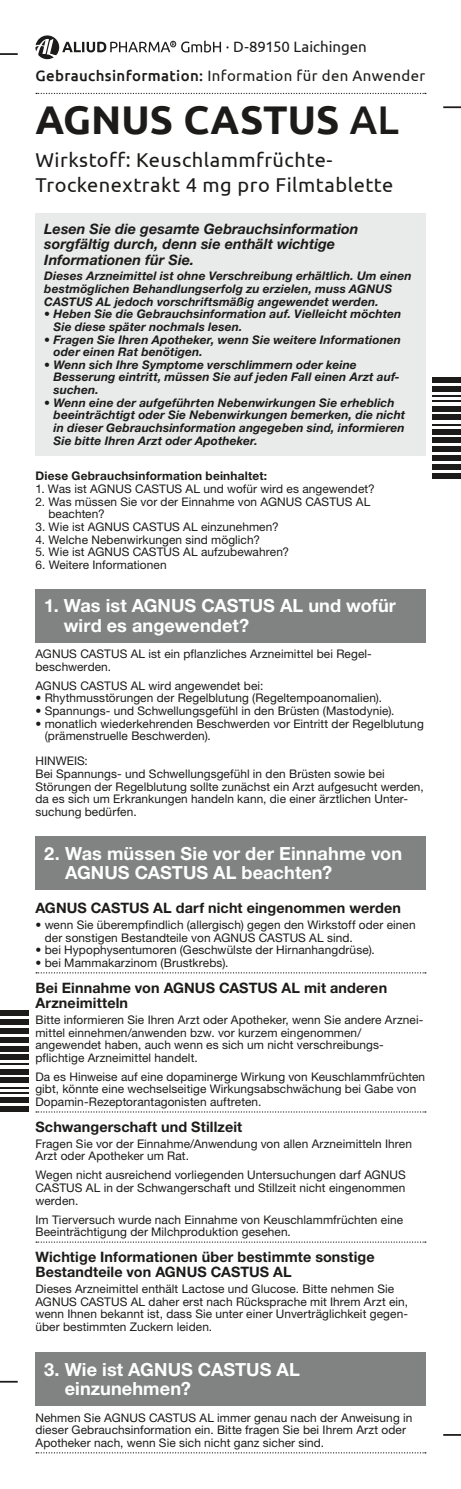
<style>
.page{position:relative;width:461px;height:1489px;background:#fff}
.page>*{position:absolute;margin:0;border:0;box-sizing:border-box;transform-origin:0 0}
.t1{font:700 40px "Ubuntu";color:#1c1b1a}
.t2{font:20px/25px "Ubuntu";letter-spacing:.025em;color:#1c1b1a}
.t3{font:700 18.12px/19.2px "Helvetica Neue LTW1 G";letter-spacing:.005em;color:#fff}
.t4{font:15px "Ubuntu";letter-spacing:.025em;color:#1c1b1a}
.t5{font:15px "Ubuntu";letter-spacing:-.005em;color:#1c1b1a}
.t6{font:700 14.38px/15.2px "Helvetica Neue LTW1 G";letter-spacing:.01em;color:#1c1b1a}
.t7{font:italic 700 14.38px/15.2px "Helvetica Neue LTW1 G";color:#1c1b1a}
.t8{font:11.88px/12.6px "Helvetica Neue LTW1 G";letter-spacing:.005em;color:#1c1b1a}
.t9{font:italic 700 11.88px/12.6px "Helvetica Neue LTW1 G";letter-spacing:.01em;color:#1c1b1a}
.t10{font:700 11.88px "Helvetica Neue LTW1 G";letter-spacing:.015em;color:#1c1b1a}
.s1{font-weight:500}
</style>
<div class="page">
<svg style="left:36px;top:93px;width:390px;height:1px"></svg>
<svg style="left:36px;top:972px;width:390px;height:1px"></svg>
<svg style="left:36px;top:1111px;width:390px;height:1px"></svg>
<svg style="left:36px;top:1241px;width:390px;height:1px"></svg>
<svg style="left:36px;top:1452px;width:390px;height:1px"></svg>
<div style="left:35px;top:213px;width:390px;height:242px;background:#e9eaea"></div>
<div style="left:35px;top:589px;width:390px;height:53px;background:#818383"></div>
<div style="left:35px;top:836px;width:390px;height:53px;background:#818383"></div>
<div style="left:35px;top:1352px;width:390px;height:53px;background:#818383"></div>
<svg style="left:35px;top:35px;width:186px;height:24px"></svg>
<div style="left:0;top:1106px;width:28px;height:5px;background:#1c1b1a"></div>
<div style="left:0;top:1097px;width:28px;height:5px;background:#1c1b1a"></div>
<hr style="left:0;top:1091px;width:28px;height:2px;background:#1c1b1a">
<hr style="left:0;top:1086px;width:28px;height:2px;background:#1c1b1a">
<div style="left:0;top:1077px;width:28px;height:5px;background:#1c1b1a"></div>
<div style="left:0;top:1068px;width:28px;height:6px;background:#1c1b1a"></div>
<hr style="left:0;top:1063px;width:28px;height:2px;background:#1c1b1a">
<div style="left:0;top:1054px;width:28px;height:5px;background:#1c1b1a"></div>
<div style="left:0;top:1045px;width:28px;height:6px;background:#1c1b1a"></div>
<div style="left:0;top:1036px;width:28px;height:6px;background:#1c1b1a"></div>
<div style="left:0;top:1028px;width:28px;height:5px;background:#1c1b1a"></div>
<div style="left:0;top:1019px;width:28px;height:5px;background:#1c1b1a"></div>
<div style="left:0;top:1010px;width:28px;height:5px;background:#1c1b1a"></div>
<div style="left:432px;top:377px;width:29px;height:6px;background:#1c1b1a"></div>
<div style="left:432px;top:386px;width:29px;height:6px;background:#1c1b1a"></div>
<hr style="left:432px;top:395px;width:29px;height:2px;background:#1c1b1a">
<hr style="left:432px;top:400px;width:29px;height:2px;background:#1c1b1a">
<div style="left:432px;top:406px;width:29px;height:5px;background:#1c1b1a"></div>
<div style="left:432px;top:415px;width:29px;height:5px;background:#1c1b1a"></div>
<hr style="left:432px;top:423px;width:29px;height:2px;background:#1c1b1a">
<div style="left:432px;top:429px;width:29px;height:5px;background:#1c1b1a"></div>
<div style="left:432px;top:438px;width:29px;height:5px;background:#1c1b1a"></div>
<div style="left:432px;top:446px;width:29px;height:6px;background:#1c1b1a"></div>
<div style="left:432px;top:455px;width:29px;height:6px;background:#1c1b1a"></div>
<div style="left:432px;top:464px;width:29px;height:5px;background:#1c1b1a"></div>
<div style="left:432px;top:473px;width:29px;height:5px;background:#1c1b1a"></div>
<svg style="left:0;top:53px;width:18px;height:2px"></svg>
<svg style="left:0;top:1380px;width:18px;height:2px"></svg>
<svg style="left:443px;top:106px;width:18px;height:2px"></svg>
<svg style="left:443px;top:1434px;width:18px;height:1px"></svg>
<p class="t5" style="left:226px;top:38px;width:142px">· D-89150 Laichingen</p>
<p class="t4" style="left:35px;top:67px;width:391px"><span class="s1">Gebrauchsinformation:</span> Information für den Anwender</p>
<h1 class="t1" style="left:35px;top:96px;width:365px">AGNUS CASTUS <span class="s1">AL</span></h1>
<h2 class="t2" style="left:35px;top:147px;width:359px">Wirkstoff: Keuschlammfrüchte-<br>Trockenextrakt 4 mg pro Filmtablette</h2>
<p class="t7" style="left:44px;top:221px;width:315px">Lesen Sie die gesamte Gebrauchsinformation sorgfältig durch, denn sie enthält wichtige<br>Informationen für Sie.</p>
<p class="t9" style="left:44px;top:270px;width:369px">Dieses Arzneimittel ist ohne Verschreibung erhältlich. Um einen bestmöglichen Behandlungserfolg zu erzielen, muss AGNUS<br>CASTUS AL jedoch vorschriftsmäßig angewendet werden.</p>
<p class="t9" style="left:54px;top:307px;width:349px;text-indent:-9px">• Heben Sie die Gebrauchsinformation auf. Vielleicht möchten<br>Sie diese später nochmals lesen.</p>
<p class="t9" style="left:54px;top:333px;width:349px;text-indent:-9px">• Fragen Sie Ihren Apotheker, wenn Sie weitere Informationen oder einen Rat benötigen.</p>
<p class="t9" style="left:54px;top:358px;width:347px;text-indent:-9px">• Wenn sich Ihre Symptome verschlimmern oder keine<br>Besserung eintritt, müssen Sie auf jeden Fall einen Arzt auf&shy;suchen.</p>
<p class="t9" style="left:54px;top:396px;width:353px;text-indent:-9px">• Wenn eine der aufgeführten Nebenwirkungen Sie erheblich beeinträchtigt oder Sie Nebenwirkungen bemerken, die nicht in dieser Gebrauchsinformation angegeben sind, informieren Sie bitte Ihren Arzt oder Apotheker.</p>
<p class="t10" style="left:35px;top:469px;width:233px">Diese Gebrauchsinformation beinhaltet:</p>
<p class="t8" style="left:35px;top:482px;width:341px">1. Was ist AGNUS CASTUS AL und wofür wird es angewendet?</p>
<p class="t8" style="left:48px;top:495px;width:323px;text-indent:-13px">2. Was müssen Sie vor der Einnahme von AGNUS CASTUS AL beachten?</p>
<p class="t8" style="left:35px;top:520px;width:245px">3. Wie ist AGNUS CASTUS AL einzunehmen?</p>
<p class="t8" style="left:35px;top:533px;width:226px">4. Welche Nebenwirkungen sind möglich?</p>
<p class="t8" style="left:35px;top:545px;width:255px">5. Wie ist AGNUS CASTUS AL aufzubewahren?</p>
<p class="t8" style="left:35px;top:558px;width:133px">6. Weitere Informationen</p>
<h3 class="t3" style="left:64px;top:596px;width:333px;text-indent:-19px">1. Was ist AGNUS CASTUS AL und wofür wird es angewendet?</h3>
<p class="t8" style="left:35px;top:647px;width:338px">AGNUS CASTUS AL ist ein pflanzliches Arzneimittel bei Regel&shy;beschwerden.</p>
<p class="t8" style="left:35px;top:679px;width:229px">AGNUS CASTUS AL wird angewendet bei:</p>
<p class="t8" style="left:35px;top:691px;width:348px">• Rhythmusstörungen der Regelblutung (Regeltempoanomalien).</p>
<p class="t8" style="left:35px;top:704px;width:360px">• Spannungs- und Schwellungsgefühl in den Brüsten (Mastodynie).</p>
<p class="t8" style="left:45px;top:717px;width:380px;text-indent:-9px">• monatlich wiederkehrenden Beschwerden vor Eintritt der Regelblutung (prämenstruelle Beschwerden).</p>
<p class="t8" style="left:35px;top:754px;width:390px">HINWEIS:<br>Bei Spannungs- und Schwellungsgefühl in den Brüsten sowie bei Störungen der Regelblutung sollte zunächst ein Arzt aufgesucht werden, da es sich um Erkrankungen handeln kann, die einer ärztlichen Unter&shy;suchung bedürfen.</p>
<h3 class="t3" style="left:65px;top:843px;width:338px;text-indent:-21px">2. Was müssen Sie vor der Einnahme von<br>AGNUS CASTUS AL beachten?</h3>
<p class="t6" style="left:35px;top:900px;width:367px">AGNUS CASTUS AL darf nicht eingenommen werden</p>
<p class="t8" style="left:45px;top:918px;width:372px;text-indent:-9px">• wenn Sie überempfindlich (allergisch) gegen den Wirkstoff oder einen der sonstigen Bestandteile von AGNUS CASTUS AL sind.</p>
<p class="t8" style="left:35px;top:943px;width:341px">• bei Hypophysentumoren (Geschwülste der Hirnanhangdrüse).</p>
<p class="t8" style="left:35px;top:956px;width:194px">• bei Mammakarzinom (Brustkrebs).</p>
<p class="t6" style="left:35px;top:979px;width:353px">Bei Einnahme von AGNUS CASTUS AL mit anderen<br>Arzneimitteln</p>
<p class="t8" style="left:35px;top:1013px;width:389px">Bitte informieren Sie Ihren Arzt oder Apotheker, wenn Sie andere Arznei&shy;mittel einnehmen/anwenden bzw. vor kurzem eingenommen/ angewendet haben, auch wenn es sich um nicht verschreibungs&shy;pflichtige Arzneimittel handelt.</p>
<p class="t8" style="left:35px;top:1070px;width:391px">Da es Hinweise auf eine dopaminerge Wirkung von Keuschlammfrüchten gibt, könnte eine wechselseitige Wirkungsabschwächung bei Gabe von<br>Dopamin-Rezeptorantagonisten auftreten.</p>
<p class="t6" style="left:35px;top:1119px;width:208px">Schwangerschaft und Stillzeit</p>
<p class="t8" style="left:35px;top:1137px;width:378px">Fragen Sie vor der Einnahme/Anwendung von allen Arzneimitteln Ihren<br>Arzt oder Apotheker um Rat.</p>
<p class="t8" style="left:35px;top:1168px;width:372px;text-align:justify">Wegen nicht ausreichend vorliegenden Untersuchungen darf AGNUS CASTUS AL in der Schwangerschaft und Stillzeit nicht eingenommen werden.</p>
<p class="t8" style="left:35px;top:1212px;width:369px">Im Tierversuch wurde nach Einnahme von Keuschlammfrüchten eine<br>Beeinträchtigung der Milchproduktion gesehen.</p>
<p class="t6" style="left:35px;top:1249px;width:341px">Wichtige Informationen über bestimmte sonstige<br>Bestandteile von AGNUS CASTUS AL</p>
<p class="t8" style="left:35px;top:1282px;width:374px">Dieses Arzneimittel enthält Lactose und Glucose. Bitte nehmen Sie AGNUS CASTUS AL daher erst nach Rücksprache mit Ihrem Arzt ein, wenn Ihnen bekannt ist, dass Sie unter einer Unverträglichkeit gegen&shy;über bestimmten Zuckern leiden.</p>
<h3 class="t3" style="left:65px;top:1359px;width:236px;text-indent:-20px">3. Wie ist AGNUS CASTUS AL einzunehmen?</h3>
<p class="t8" style="left:35px;top:1410px;width:378px">Nehmen Sie AGNUS CASTUS AL immer genau nach der Anweisung in dieser Gebrauchsinformation ein. Bitte fragen Sie bei Ihrem Arzt oder<br>Apotheker nach, wenn Sie sich nicht ganz sicher sind.</p>
</div>
